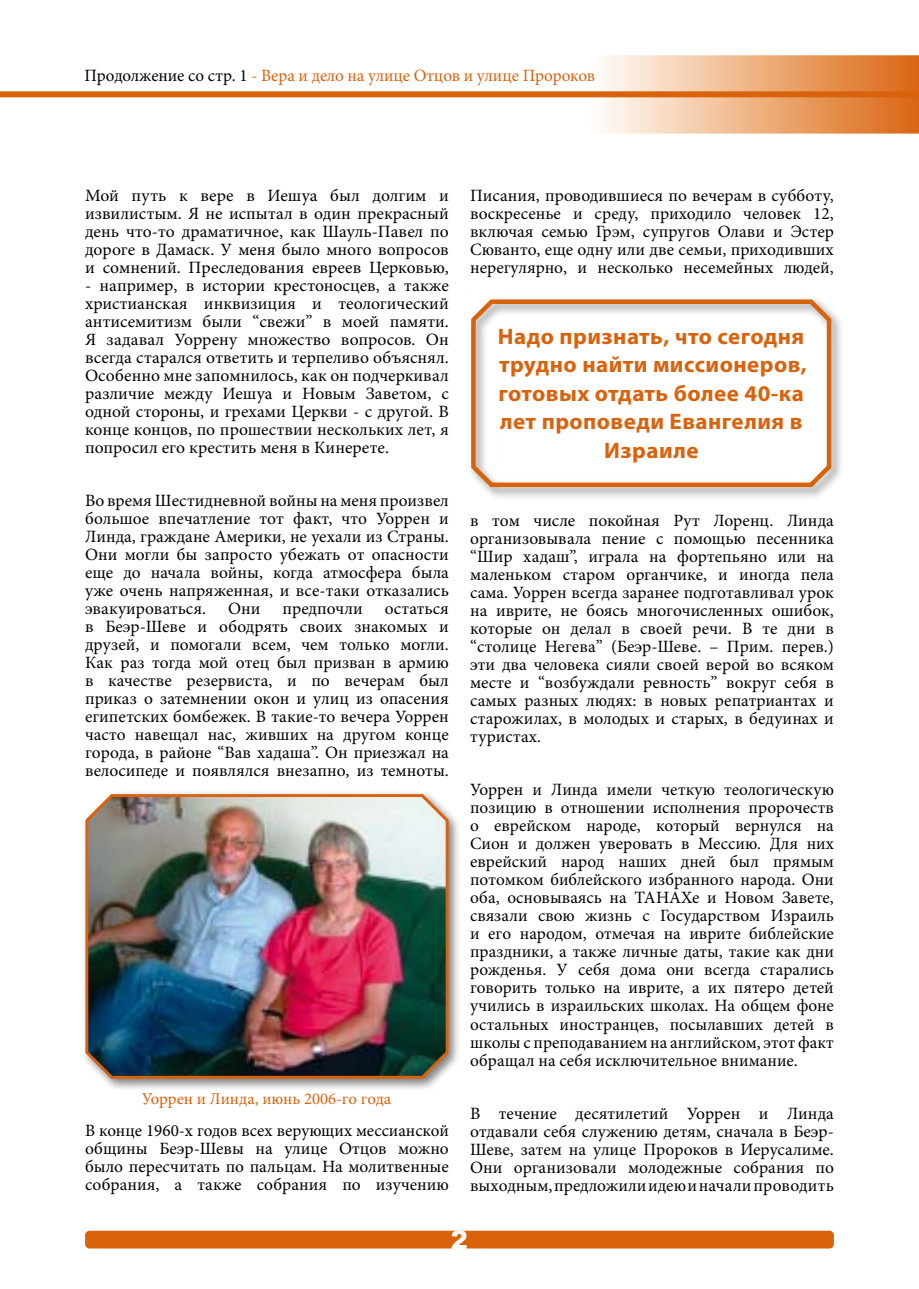
<style>
.page{position:relative;width:919px;height:1289px;background:#fff}
.page>*{position:absolute;margin:0;border:0;box-sizing:border-box;transform-origin:0 0}
.t1{font:700 22.5px/28.5px "Myriad Pro";letter-spacing:.02em;color:#d9620c;text-align:center}
.t2{font:17.25px/18px "Minion Pro";color:#000;text-align:justify}
.t3{font:17.25px "Minion Pro";letter-spacing:-.005em;color:#d9620c}
.t4{font:16.5px "Minion Pro";color:#d9620c}
.s1{color:#000}
.s2{font-size:17.4px}
</style>
<div class="page">
<div style="left:85px;top:1230px;width:748px;height:18px;background:#d9620c;border-radius:5px"></div>
<svg style="left:587px;top:55px;width:331px;height:79px;background:#edb387"></svg>
<div style="left:0;top:91px;width:918px;height:6px;background:#d9620c"></div>
<div style="left:466px;top:295px;width:378px;height:205px;background:#000;opacity:.5"></div>
<svg style="left:469px;top:295px;width:364px;height:194px"></svg>
<div style="left:80px;top:788px;width:383px;height:305px;background:#000;opacity:.5"></div>
<img style="left:84px;top:791px;width:366px;height:289px">
<svg style="left:451px;top:1230px;width:16px;height:1px"></svg>
<p class="t3" style="left:84px;top:64px;width:512px"><span class="s1">Продолжение со стр. 1</span> - Вера и дело на улице Отцов и улице Пророков</p>
<p class="t2" style="left:85px;top:186px;width:365px">Мой путь к вере в Иешуа был долгим и извилистым. Я не испытал в один прекрасный день что-то драматичное, как Шауль-Павел по дороге в Дамаск. У меня было много вопросов и сомнений. Преследования евреев Церковью,</p>
<p class="t2" style="left:85px;top:276px;width:365px">- например, в истории крестоносцев, а также христианская инквизиция и теологический антисемитизм были “свежи” в моей памяти.<br>Я задавал Уоррену множество вопросов. Он всегда старался ответить и терпеливо объяснял.<br>Особенно мне запомнилось, как он подчеркивал различие между Иешуа и Новым Заветом, с одной стороны, и грехами Церкви - с другой. В конце концов, по прошествии нескольких лет, я попросил его крестить меня в Кинерете.</p>
<p class="t2" style="left:85px;top:491px;width:365px">Во время Шестидневной войны на меня произвел большое впечатление тот факт, что Уоррен и Линда, граждане Америки, не уехали из Страны.<br>Они могли бы запросто убежать от опасности еще до начала войны, когда атмосфера была уже очень напряженная, и все-таки отказались эвакуироваться.</p>
<p class="t2" style="left:228px;top:599px;width:34px">Они</p>
<p class="t2" style="left:282px;top:599px;width:82px">предпочли</p>
<p class="t2" style="left:85px;top:599px;width:365px;text-indent:299px">остаться в Беэр-Шеве и ободрять своих знакомых и друзей, и помогали всем, чем только могли.<br>Как раз тогда мой отец был призван в армию в качестве резервиста, и по вечерам был приказ о затемнении окон и улиц из опасения египетских бомбежек. В такие-то вечера Уоррен часто навещал нас, живших на другом конце города, в районе “Вав хадаша”. Он приезжал на велосипеде и появлялся внезапно, из темноты.</p>
<p class="t4" style="left:142px;top:1087px;width:251px">Уоррен и Линда, июнь 2006-го года</p>
<p class="t2" style="left:85px;top:1121px;width:365px">В конце 1960-х годов всех верующих мессианской общины Беэр-Шевы на улице Отцов можно было пересчитать по пальцам. На молитвенные собрания, а также собрания по изучению</p>
<p class="t2" style="left:470px;top:186px;width:365px">Писания, проводившиеся по вечерам в субботу, воскресенье и среду, приходило человек 12, включая семью Грэм, супругов Олави и Эстер Сюванто, еще одну или две семьи, приходивших нерегулярно, и несколько несемейных людей,</p>
<h1 class="t1" style="left:498px;top:321px;width:310px">Надо признать, что сегодня трудно найти миссионеров, готовых отдать более 40-ка лет проповеди Евангелия в<br>Израиле</h1>
<p class="t2" style="left:470px;top:512px;width:365px">в том числе покойная Рут Лоренц. Линда организовывала пение с помощью песенника “Шир хадаш”, играла на фортепьяно или на маленьком старом органчике, и иногда пела сама. Уоррен всегда заранее подготавливал урок на иврите, не боясь многочисленных ошибок, которые он делал в своей речи. В те дни в “столице Негева” (Беэр-Шеве. – Прим. перев.) эти два человека сияли своей верой во всяком месте и “возбуждали ревность” вокруг себя в самых разных людях: в новых репатриантах и старожилах, в молодых и старых, в бедуинах и туристах.</p>
<p class="t2" style="left:470px;top:781px;width:365px">Уоррен и Линда имели четкую теологическую позицию в отношении исполнения пророчеств о еврейском народе, который вернулся на Сион и должен уверовать в Мессию. Для них еврейский народ наших дней был прямым потомком библейского избранного народа. Они оба, основываясь на ТАНАХе и Новом Завете, связали свою жизнь с Государством Израиль и его народом, отмечая на иврите библейские праздники, а также личные даты, такие как дни рожденья. У себя дома они всегда старались говорить только на иврите, а их пятеро детей учились в израильских школах. На общем фоне остальных иностранцев, посылавших детей в школы с преподаванием на английском, этот факт обращал на себя исключительное внимание.</p>
<p class="t2" style="left:470px;top:1104px;width:365px">В течение десятилетий Уоррен и Линда отдавали себя служению детям, сначала в Беэр-Шеве, затем на улице Пророков в Иерусалиме.<br>Они организовали молодежные собрания по выходным, предложили идею и <span class="s2">начали проводить</span></p>
</div>
